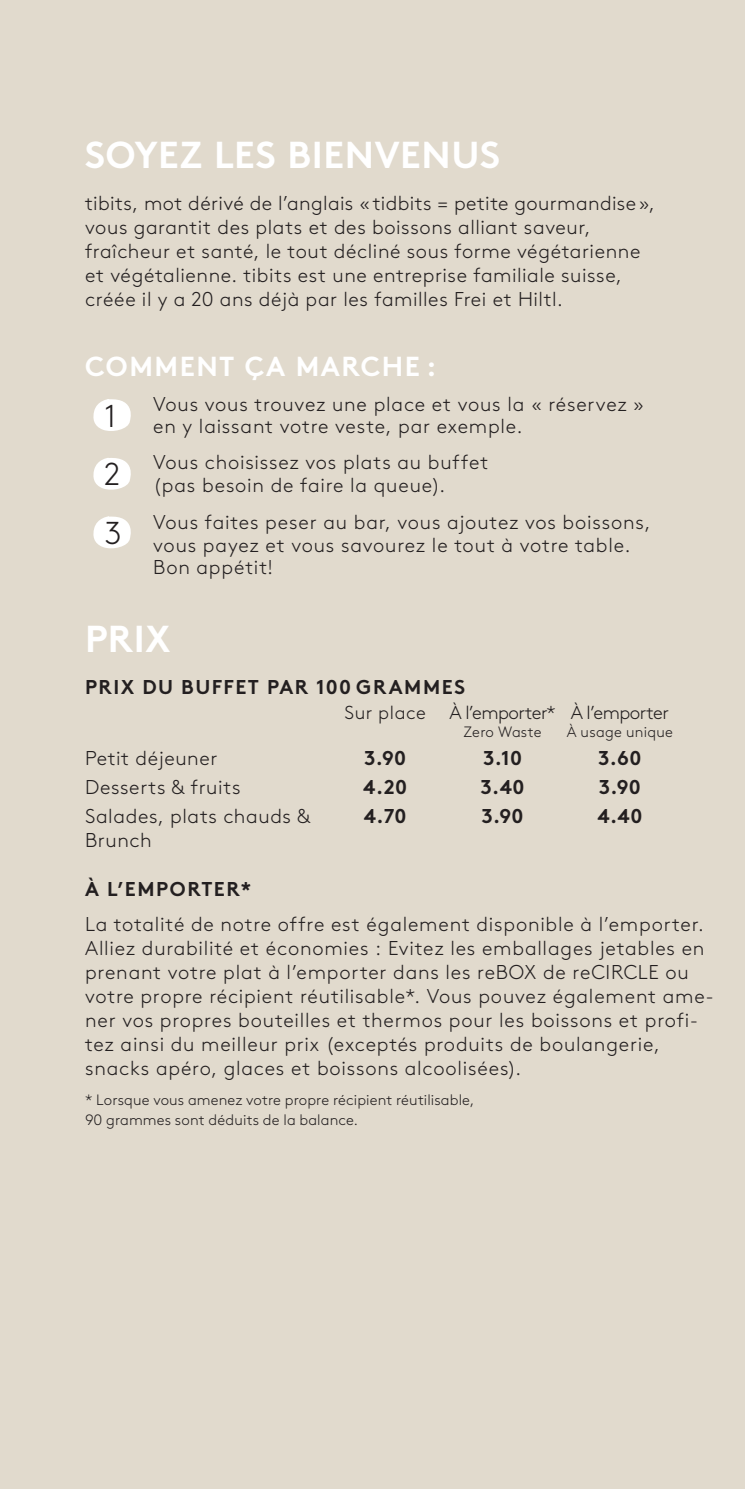
<style>
.page{position:relative;width:745px;height:1489px;background:#fff}
.page>*{position:absolute;margin:0;border:0;box-sizing:border-box;transform-origin:0 0}
.Titel{font:700 37.5px "Brown Std";letter-spacing:.015em;color:#fff}
.t1{font:300 31.5px "Brown Std";color:#231f20}
.Titel-neu{font:700 27.5px "Brown Std";letter-spacing:.055em;color:#fff}
.Copy{font:300 20px/24px "Brown Std";letter-spacing:.04em;color:#231f20}
.Produkt{font:300 20px/24px "Brown Std";letter-spacing:.025em;color:#231f20}
.Zwischentitel{font:700 20px "Brown Std";letter-spacing:.08em;color:#231f20}
.Produkt-2{font:700 20px "Brown Std";letter-spacing:.015em;color:#231f20}
.Produkt-3{font:300 18.75px "Brown Std";letter-spacing:-.025em;color:#231f20}
.Produkt-4{font:300 18.75px "Brown Std";letter-spacing:.03em;color:#231f20}
.Copy-2{font:300 15px/20px "Brown Std";letter-spacing:.01em;color:#231f20}
.Produkt-5{font:300 15px "Brown Std";letter-spacing:.015em;color:#231f20}
</style>
<div class="page">
<div style="left:0;top:0;width:744px;height:1488px;background:#e1dacd"></div>
<svg style="left:93px;top:399px;width:38px;height:32px"></svg>
<svg style="left:93px;top:458px;width:38px;height:32px"></svg>
<svg style="left:93px;top:516px;width:38px;height:33px"></svg>
<p class="Titel" style="left:85px;top:132px;width:416px">SOYEZ LES BIENVENUS</p>
<p class="Produkt" style="left:85px;top:191px;width:571px">tibits, mot dérivé de l’anglais « tidbits = petite gourmandise », vous garantit des plats et des boissons alliant saveur, fraîcheur et santé, le tout décliné sous forme végétarienne et végétalienne. tibits est une entreprise familiale suisse, créée il y a 20 ans déjà par les familles Frei et Hiltl.</p>
<p class="Titel-neu" style="left:85px;top:349px;width:352px">COMMENT ÇA MARCHE :</p>
<p class="Copy" style="left:153px;top:393px;width:492px;line-height:22.5px">Vous vous trouvez une place et vous la « réservez » en y laissant votre veste, par exemple.</p>
<p class="t1" style="left:104px;top:398px;width:13px">1</p>
<p class="t1" style="left:104px;top:456px;width:18px">2</p>
<p class="Copy" style="left:153px;top:451px;width:336px;line-height:22.5px">Vous choisissez vos plats au buffet (pas besoin de faire la queue).</p>
<p class="t1" style="left:104px;top:515px;width:19px">3</p>
<p class="Copy" style="left:153px;top:511px;width:498px;line-height:22.5px">Vous faites peser au bar, vous ajoutez vos boissons, vous payez et vous savourez le tout à votre table.<br>Bon appétit!</p>
<p class="Titel" style="left:85px;top:616px;width:87px">PRIX</p>
<p class="Zwischentitel" style="left:85px;top:674px;width:381px">PRIX DU BUFFET PAR 100 GRAMMES</p>
<p class="Produkt-4" style="left:344px;top:701px;width:83px">Sur place</p>
<p class="Produkt-3" style="left:449px;top:701px;width:108px">À l’emporter*</p>
<p class="Produkt-5" style="left:463px;top:723px;width:80px">Zero Waste</p>
<p class="Produkt-3" style="left:570px;top:701px;width:100px">À l’emporter</p>
<p class="Produkt-5" style="left:566px;top:723px;width:108px">À usage unique</p>
<p class="Produkt" style="left:85px;top:746px;width:134px">Petit déjeuner</p>
<p class="Produkt-2" style="left:364px;top:746px;width:44px">3.90</p>
<p class="Produkt-2" style="left:482px;top:746px;width:40px">3.10</p>
<p class="Produkt-2" style="left:598px;top:746px;width:45px">3.60</p>
<p class="Produkt" style="left:85px;top:775px;width:157px">Desserts &amp; fruits</p>
<p class="Produkt-2" style="left:363px;top:775px;width:45px">4.20</p>
<p class="Produkt-2" style="left:480px;top:775px;width:45px">3.40</p>
<p class="Produkt-2" style="left:598px;top:775px;width:44px">3.90</p>
<p class="Produkt" style="left:85px;top:804px;width:226px">Salades, plats chauds &amp;<br>Brunch</p>
<p class="Produkt-2" style="left:363px;top:803px;width:44px">4.70</p>
<p class="Produkt-2" style="left:481px;top:803px;width:44px">3.90</p>
<p class="Produkt-2" style="left:597px;top:803px;width:46px">4.40</p>
<p class="Zwischentitel" style="left:85px;top:876px;width:167px">À L’EMPORTER*</p>
<p class="Copy" style="left:85px;top:912px;width:630px">La totalité de notre offre est également disponible à l’emporter.<br>Alliez durabilité et économies : Evitez les emballages jetables en prenant votre plat à l’emporter dans les reBOX de reCIRCLE ou votre propre récipient réutilisable*. Vous pouvez également ame&shy;ner vos propres bouteilles et thermos pour les boissons et profi&shy;tez ainsi du meilleur prix (exceptés produits de boulangerie, snacks apéro, glaces et boissons alcoolisées).</p>
<p class="Copy-2" style="left:85px;top:1090px;width:390px">* Lorsque vous amenez votre propre récipient réutilisable,<br>90 grammes sont déduits de la balance.</p>
</div>
